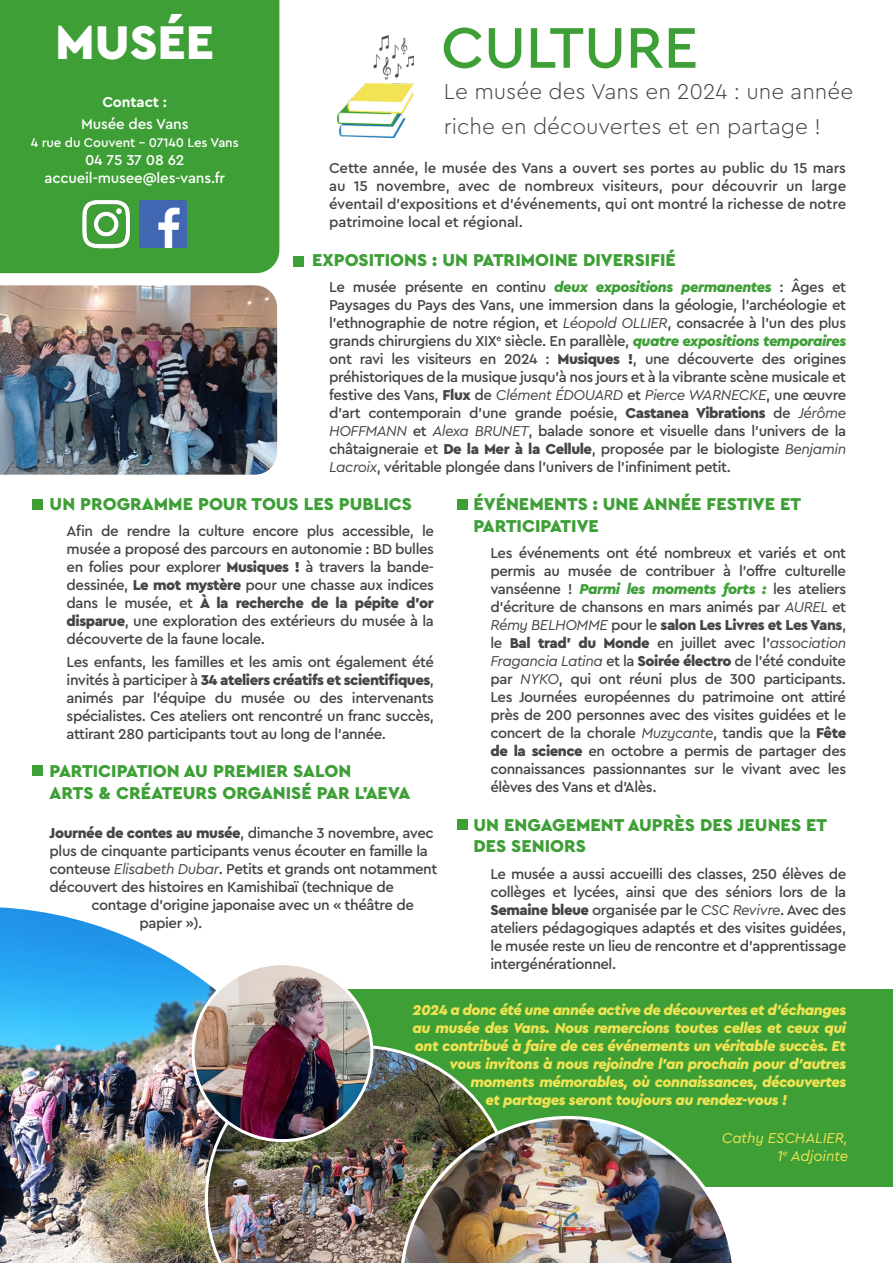
<style>
.page{position:relative;width:893px;height:1263px;background:#fff}
.page>*{position:absolute;margin:0;border:0;box-sizing:border-box;transform-origin:0 0}
.t1{font:500 60px "Cera Pro";color:#3e9f36}
.t2{font:900 49.5px "Cera Pro";color:#fff}
.t3{font:300 22.5px/34.5px "Cera Pro";color:#454545}
.t4{font:900 18px/21.6px "Cera Pro";color:#3e9f36}
.t5{font:500 15px/18px "Cera Pro";letter-spacing:-.03em;color:#454545;text-align:justify}
.t6{font:italic 900 15px "Cera Pro";letter-spacing:-.03em;color:#f0e353}
.t7{font:500 15px/18px "Cera Pro";letter-spacing:-.01em;color:#fff;text-align:center}
.t8{font:italic 15px/18px "Cera Pro";letter-spacing:-.01em;color:#f0e353;text-align:right}
.t9{font:700 15px "Cera Pro";letter-spacing:-.01em;color:#fff}
.t10{font:500 13.2px "Cera Pro";letter-spacing:-.01em;color:#fff}
.t11{font:10.5px "Arial";color:#454545}
.s1{font-weight:900;font-style:italic;color:#3e9f36}
.s2{font-weight:400;font-style:italic}
.s3{font-weight:900}
</style>
<div class="page">
<hr style="left:892px;top:579px;width:1px;height:684px;background:#197aba">
<hr style="left:892px;top:0;width:1px;height:579px;background:#f0e353">
<div style="left:0;top:0;width:280px;height:274px;background:#3e9f36"></div>
<div style="left:0;top:988px;width:893px;height:198px;background:#3e9f36"></div>
<img style="left:79px;top:195px;width:56px;height:57px">
<img style="left:140px;top:200px;width:47px;height:47px">
<img style="left:337px;top:35px;width:77px;height:103px">
<img style="left:0;top:907px;width:205px;height:356px">
<img style="left:205px;top:1045px;width:284px;height:218px">
<img style="left:400px;top:1116px;width:336px;height:147px">
<img style="left:193px;top:964px;width:179px;height:176px">
<div style="left:293px;top:256px;width:10px;height:11px;background:#3e9f36"></div>
<div style="left:33px;top:499px;width:10px;height:11px;background:#3e9f36"></div>
<div style="left:33px;top:765px;width:10px;height:11px;background:#3e9f36"></div>
<div style="left:457px;top:499px;width:11px;height:11px;background:#3e9f36"></div>
<div style="left:457px;top:819px;width:11px;height:11px;background:#3e9f36"></div>
<img style="left:0;top:285px;width:277px;height:190px">
<h2 class="t2" style="left:55px;top:10px;width:161px">MUSÉE</h2>
<p class="t9" style="left:102px;top:92px;width:66px">Contact :</p>
<p class="t7" style="left:81px;top:115px;width:109px">Musée des Vans</p>
<p class="t10" style="left:31px;top:134px;width:209px">4 rue du Couvent - 07140 Les Vans</p>
<p class="t7" style="left:44px;top:151px;width:182px">04 75 37 08 62 accueil-musee@les-vans.fr</p>
<h1 class="t1" style="left:441px;top:8px;width:258px">CULTURE</h1>
<h3 class="t3" style="left:444px;top:74px;width:411px">Le musée des Vans en 2024 : une année riche en découvertes et en partage !</h3>
<p class="t5" style="left:329px;top:159px;width:519px">Cette année, le musée des Vans a ouvert ses portes au public du 15 mars au 15 novembre, avec de nombreux visiteurs, pour découvrir un large éventail d’expositions et d’événements, qui ont montré la richesse de notre patrimoine local et régional.</p>
<p class="t4" style="left:312px;top:248px;width:365px">EXPOSITIONS : UN PATRIMOINE DIVERSIFIÉ</p>
<p class="t5" style="left:329px;top:278px;width:519px">Le musée présente en continu <span class="s1">deux expositions permanentes</span> : Âges et Paysages du Pays des Vans, une immersion dans la géologie, l’archéologie et l’ethnographie de notre région, et <span class="s2">Léopold OLLIER</span>, consacrée à l’un des plus grands chirurgiens du XIX<sup>e</sup> siècle. En parallèle, <span class="s1">quatre expositions temporaires </span>ont ravi les visiteurs en 2024 : <span class="s3">Musiques !</span>, une découverte des origines préhistoriques de la musique jusqu’à nos jours et à la vibrante scène musicale et festive des Vans, <span class="s3">Flux</span> de <span class="s2">Clément ÉDOUARD</span> et <span class="s2">Pierce WARNECKE</span>, une œuvre d’art contemporain d’une grande poésie, <span class="s3">Castanea Vibrations</span> de <span class="s2">Jérôme HOFFMANN</span> et <span class="s2">Alexa BRUNET</span>, balade sonore et visuelle dans l’univers de la châtaigneraie et <span class="s3">De la Mer à la Cellule</span>, proposée par le biologiste <span class="s2">Benjamin Lacroix</span>, véritable plongée dans l’univers de l’infiniment petit.</p>
<p class="t4" style="left:50px;top:492px;width:364px">UN PROGRAMME POUR TOUS LES PUBLICS</p>
<p class="t5" style="left:67px;top:522px;width:369px">Afin de rendre la culture encore plus accessible, le musée a proposé des parcours en autonomie : BD bulles en folies pour explorer <span class="s3">Musiques !</span> à travers la bande&shy;dessinée, <span class="s3">Le mot mystère</span> pour une chasse aux indices dans le musée, et <span class="s3">À la recherche de la pépite d’or disparue</span>, une exploration des extérieurs du musée à la découverte de la faune locale.</p>
<p class="t5" style="left:67px;top:652px;width:369px">Les enfants, les familles et les amis ont également été invités à participer à <span class="s3">34 ateliers créatifs et scientifiques</span>, animés par l’équipe du musée ou des intervenants spécialistes. Ces ateliers ont rencontré un franc succès, attirant 280 participants tout au long de l’année.</p>
<p class="t4" style="left:50px;top:760px;width:362px">PARTICIPATION AU PREMIER SALON<br>ARTS &amp; CRÉATEURS ORGANISÉ PAR L’AEVA</p>
<p class="t5" style="left:50px;top:823px;width:386px"><span class="s3">Journée de contes au musée</span>, dimanche 3 novembre, avec</p>
<p class="t5" style="left:50px;top:841px;width:380px">plus de cinquante participants venus écouter en famille la</p>
<p class="t5" style="left:50px;top:859px;width:389px">conteuse <span class="s2">Elisabeth Dubar</span>. Petits et grands ont notamment</p>
<p class="t5" style="left:50px;top:877px;width:346px">découvert des histoires en Kamishibaï (technique de</p>
<p class="t5" style="left:92px;top:895px;width:324px">contage d’origine japonaise avec un « théâtre de</p>
<p class="t5" style="left:140px;top:913px;width:64px">papier »).</p>
<p class="t4" style="left:473px;top:492px;width:329px">ÉVÉNEMENTS : UNE ANNÉE FESTIVE ET<br>PARTICIPATIVE</p>
<p class="t5" style="left:490px;top:543px;width:357px">Les événements ont été nombreux et variés et ont permis au musée de contribuer à l’offre culturelle vanséenne ! <span class="s1">Parmi les moments forts :</span> les ateliers d’écriture de chansons en mars animés par <span class="s2">AUREL</span> et <span class="s2">Rémy BELHOMME</span> pour le <span class="s3">salon Les Livres et Les Vans</span>, le <span class="s3">Bal trad’ du Monde</span> en juillet avec l’<span class="s2">association Fragancia Latina</span> et la <span class="s3">Soirée électro</span> de l’été conduite par <span class="s2">NYKO</span>, qui ont réuni plus de 300 participants.<br>Les Journées européennes du patrimoine ont attiré près de 200 personnes avec des visites guidées et le concert de la chorale <span class="s2">Muzycante</span>, tandis que la <span class="s3">Fête de la science</span> en octobre a permis de partager des connaissances passionnantes sur le vivant avec les élèves des Vans et d’Alès.</p>
<p class="t4" style="left:473px;top:813px;width:355px">UN ENGAGEMENT AUPRÈS DES JEUNES ET<br>DES SENIORS</p>
<p class="t5" style="left:490px;top:864px;width:357px">Le musée a aussi accueilli des classes, 250 élèves de collèges et lycées, ainsi que des séniors lors de la <span class="s3">Semaine bleue</span> organisée par le <span class="s2">CSC Revivre</span>. Avec des ateliers pédagogiques adaptés et des visites guidées, le musée reste un lieu de rencontre et d’apprentissage intergénérationnel.</p>
<p class="t6" style="left:412px;top:1000px;width:435px">2024 a donc été une année active de découvertes et d’échanges</p>
<p class="t6" style="left:412px;top:1018px;width:435px">au musée des Vans. Nous remercions toutes celles et ceux qui</p>
<p class="t6" style="left:415px;top:1036px;width:433px">ont contribué à faire de ces événements un véritable succès. Et</p>
<p class="t6" style="left:449px;top:1054px;width:398px">vous invitons à nous rejoindre l’an prochain pour d’autres</p>
<p class="t6" style="left:470px;top:1072px;width:377px">moments mémorables, où connaissances, découvertes</p>
<p class="t6" style="left:485px;top:1090px;width:304px">et partages seront toujours au rendez-vous !</p>
<p class="t8" style="left:722px;top:1129px;width:128px">Cathy ESCHALIER,<br>1<sup>e</sup> Adjointe</p>
<p class="t11" style="left:444px;top:1223px;width:7px">4</p>
</div>
